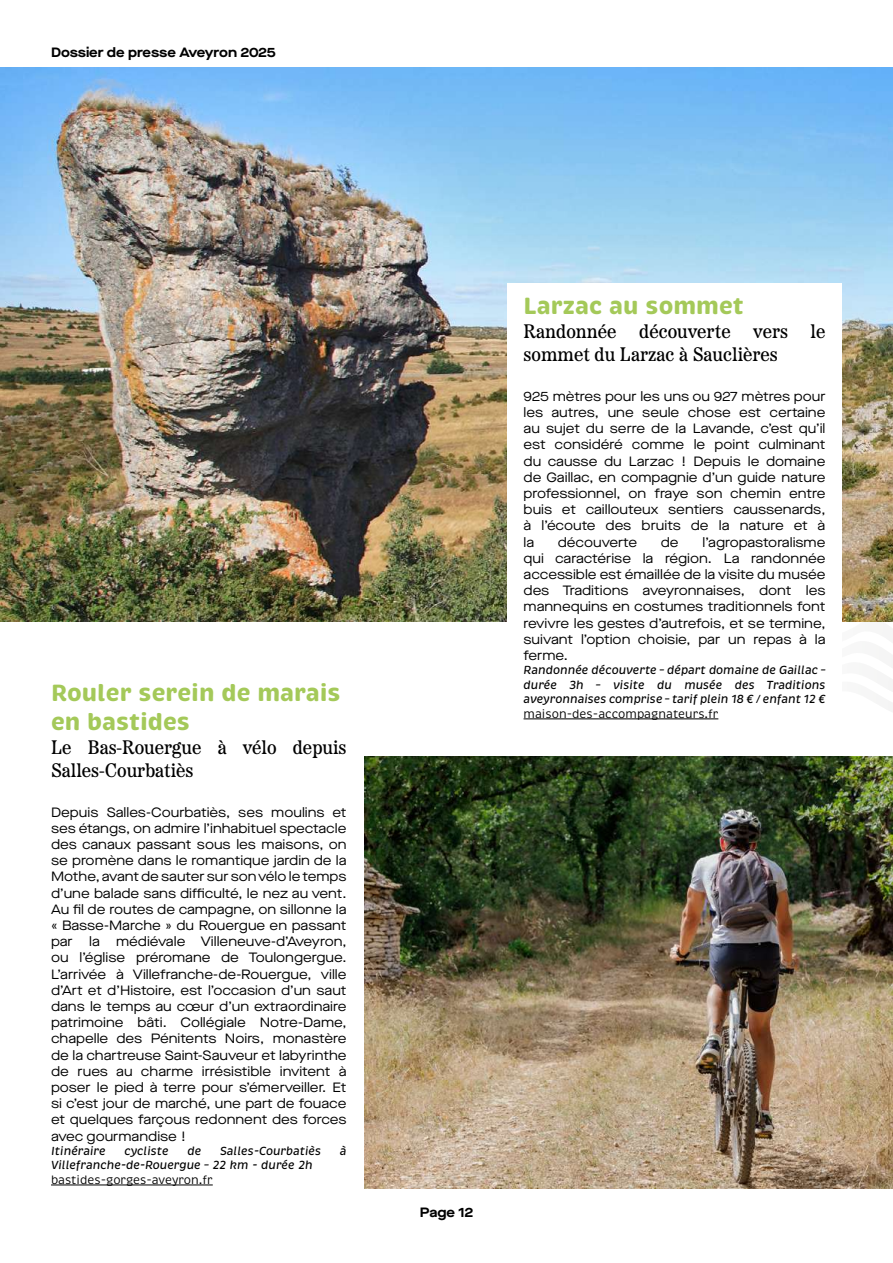
<style>
.page{position:relative;width:893px;height:1263px;background:#fff}
.page>*{position:absolute;margin:0;border:0;box-sizing:border-box;transform-origin:0 0}
.t1{font:700 24px/28.8px "Brevia";color:#a4c959}
.t2{font:19.5px/23.4px "Etna";color:#000}
.t3{font:13.5px/16.2px "Maison Neue Extended";color:#000;text-align:justify}
.t4{font:700 13.5px "Maison Neue Extended";letter-spacing:-.01em;color:#000}
.t5{font:italic 500 12px/14.4px "Brevia";color:#000;text-align:justify}
.t6{font:12px "Brevia";color:#000}
</style>
<div class="page">
<svg style="left:842px;top:621px;width:51px;height:91px"></svg>
<img style="left:0;top:68px;width:893px;height:553px">
<div style="left:507px;top:283px;width:335px;height:470px;background:#fff"></div>
<hr style="left:51px;top:1185px;width:162px;height:1px;background:#000">
<hr style="left:524px;top:718px;width:194px;height:1px;background:#000">
<img style="left:364px;top:756px;width:529px;height:432px">
<p class="t4" style="left:51px;top:43px;width:226px">Dossier de presse Aveyron 2025</p>
<h1 class="t1" style="left:51px;top:679px;width:291px">Rouler serein de marais en bastides</h1>
<h2 class="t2" style="left:51px;top:733px;width:297px">Le Bas-Rouergue à vélo depuis<br>Salles-Courbatiès</h2>
<p class="t3" style="left:51px;top:804px;width:297px">Depuis Salles-Courbatiès, ses moulins et ses étangs, on admire l’inhabituel spectacle des canaux passant sous les maisons, on se promène dans le romantique jardin de la Mothe, avant de sauter sur son vélo le temps d’une balade sans difficulté, le nez au vent.<br>Au fil de routes de campagne, on sillonne la « Basse-Marche » du Rouergue en passant par la médiévale Villeneuve-d’Aveyron, ou l’église préromane de Toulongergue.<br>L’arrivée à Villefranche-de-Rouergue, ville d’Art et d’Histoire, est l’occasion d’un saut dans le temps au cœur d’un extraordinaire patrimoine bâti. Collégiale Notre-Dame, chapelle des Pénitents Noirs, monastère de la chartreuse Saint-Sauveur et labyrinthe de rues au charme irrésistible invitent à poser le pied à terre pour s’émerveiller. Et si c’est jour de marché, une part de fouace et quelques farçous redonnent des forces avec gourmandise !</p>
<p class="t5" style="left:51px;top:1144px;width:56px">Itinéraire</p>
<p class="t5" style="left:124px;top:1144px;width:46px">cycliste</p>
<p class="t5" style="left:187px;top:1144px;width:15px">de</p>
<p class="t5" style="left:220px;top:1144px;width:103px">Salles-Courbatiès</p>
<p class="t5" style="left:340px;top:1144px;width:8px">à</p>
<p class="t5" style="left:51px;top:1158px;width:263px">Villefranche-de-Rouergue – 22 km - durée 2h</p>
<p class="t6" style="left:51px;top:1172px;width:163px">bastides-gorges-aveyron.fr</p>
<h1 class="t1" style="left:524px;top:292px;width:222px">Larzac au sommet</h1>
<h2 class="t2" style="left:524px;top:318px;width:303px">Randonnée découverte vers le sommet du Larzac à Sauclières</h2>
<p class="t3" style="left:524px;top:388px;width:303px">925 mètres pour les uns ou 927 mètres pour les autres, une seule chose est certaine au sujet du serre de la Lavande, c’est qu’il est considéré comme le point culminant du causse du Larzac ! Depuis le domaine de Gaillac, en compagnie d’un guide nature professionnel, on fraye son chemin entre buis et caillouteux sentiers caussenards, à l’écoute des bruits de la nature et à la</p>
<p class="t3" style="left:524px;top:534px;width:303px;text-indent:179px">l’agropastoralisme qui caractérise la région. La randonnée accessible est émaillée de la visite du musée des Traditions aveyronnaises, dont les mannequins en costumes traditionnels font revivre les gestes d’autrefois, et se termine, suivant l’option choisie, par un repas à la ferme.</p>
<p class="t5" style="left:524px;top:663px;width:303px">Randonnée découverte – départ domaine de Gaillac – durée 3h – visite du musée des Traditions aveyronnaises comprise – tarif plein 18 € / enfant 12 €</p>
<p class="t6" style="left:524px;top:706px;width:196px">maison-des-accompagnateurs.fr</p>
<p class="t3" style="left:558px;top:534px;width:81px">découverte</p>
<p class="t3" style="left:661px;top:534px;width:19px">de</p>
<p class="t4" style="left:420px;top:1203px;width:55px">Page 12</p>
</div>
